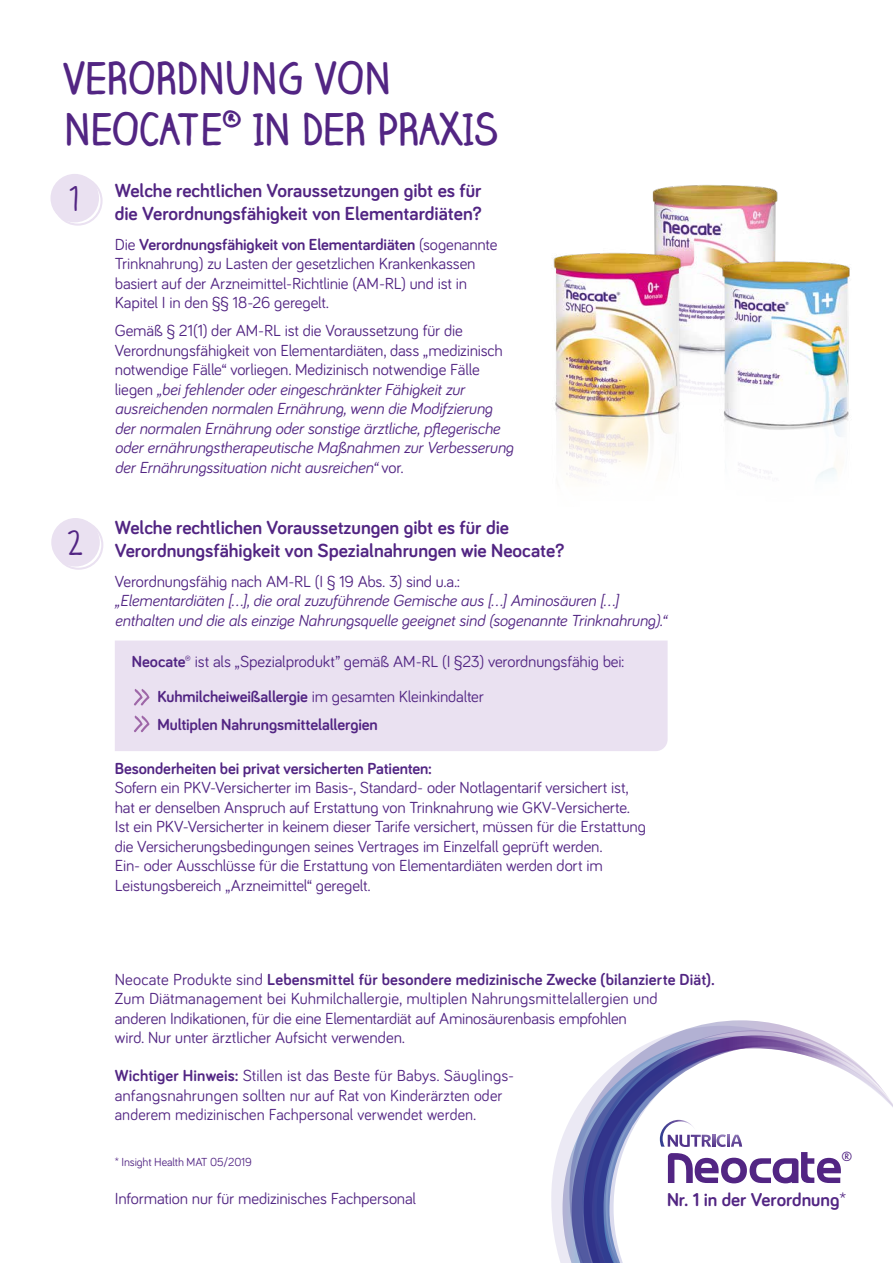
<style>
.page{position:relative;width:893px;height:1263px;background:#fff}
.page>*{position:absolute;margin:0;border:0;box-sizing:border-box;transform-origin:0 0}
.t1{font:700 42.15px/50.6px "Claire Hand";color:#522583}
.t2{font:34.5px "Claire Hand";color:#522583}
.t3{font:700 19.5px/23.4px "Bariol";color:#522583}
.t4{font:700 19.2px "Bariol";color:#522583}
.t5{font:16.5px/19.5px "Bariol";letter-spacing:-.01em;color:#522583}
.t6{font:italic 16.5px/19.5px "Bariol";letter-spacing:-.01em;color:#522583}
.t7{font:700 16.5px "Bariol";letter-spacing:-.005em;color:#522583}
.t8{font:700 13.5px "Dax";color:#522583}
.t9{font:12px "Bariol";letter-spacing:-.01em;color:#522583}
.s1{font-weight:700}
.s2{font-style:normal}
.s3{font-weight:400}
</style>
<div class="page">
<svg style="left:551px;top:1139px;width:11px;height:124px"></svg>
<svg style="left:562px;top:1122px;width:7px;height:141px"></svg>
<svg style="left:569px;top:1020px;width:242px;height:243px"></svg>
<svg style="left:584px;top:1035px;width:309px;height:228px"></svg>
<svg style="left:594px;top:1039px;width:247px;height:224px"></svg>
<div style="left:115px;top:640px;width:553px;height:111px;background:#eae1f1"></div>
<img style="left:652px;top:184px;width:126px;height:64px">
<img style="left:710px;top:248px;width:140px;height:230px">
<img style="left:553px;top:213px;width:157px;height:264px">
<div style="left:50px;top:174px;width:49px;height:48px;background:#eae1f1;border-radius:50%"></div>
<div style="left:53px;top:176px;width:50px;height:50px;border:2px solid #eae1f1;border-radius:50%"></div>
<div style="left:51px;top:518px;width:49px;height:48px;background:#eae1f1;border-radius:50%"></div>
<div style="left:54px;top:520px;width:49px;height:50px;border:2px solid #eae1f1;border-radius:50%"></div>
<svg style="left:134px;top:689px;width:16px;height:16px"></svg>
<svg style="left:134px;top:715px;width:16px;height:17px"></svg>
<h1 class="t1" style="left:64px;top:52px;width:436px">VERORDNUNG VON<br>NEOCATE® IN DER PRAXIS</h1>
<h2 class="t2" style="left:65px;top:177px;width:21px">1</h2>
<h2 class="t2" style="left:67px;top:521px;width:19px">2</h2>
<p class="t3" style="left:115px;top:178px;width:368px">Welche rechtlichen Voraussetzungen gibt es für die Verordnungsfähigkeit von Elementardiäten?</p>
<p class="t5" style="left:115px;top:233px;width:384px">Die <span class="s1">Verordnungsfähigkeit von Elementardiäten</span> (sogenannte Trinknahrung) zu Lasten der gesetzlichen Krankenkassen basiert auf der Arzneimittel-Richtlinie (AM-RL) und ist in Kapitel I in den §§ 18-26 geregelt.</p>
<p class="t6" style="left:115px;top:320px;width:400px"><span class="s2">Gemäß § 21(1) der AM-RL ist die Voraussetzung für die Verordnungsfähigkeit von Elementardiäten, dass „medizinisch notwendige Fälle“ vorliegen. Medizinisch notwendige Fälle liegen</span> „bei fehlender oder eingeschränkter Fähigkeit zur ausreichenden normalen Ernährung, wenn die Modifzierung der normalen Ernährung oder sonstige ärztliche, pflegerische oder ernährungstherapeutische Maßnahmen zur Verbesserung der Ernährungssituation nicht ausreichen“ <span class="s2">vor.</span></p>
<p class="t3" style="left:115px;top:515px;width:451px">Welche rechtlichen Voraussetzungen gibt es für die<br>Verordnungsfähigkeit von Spezialnahrungen wie Neocate?</p>
<p class="t5" style="left:115px;top:570px;width:346px">Verordnungsfähig nach AM-RL (I § 19 Abs. 3) sind u.a.:</p>
<p class="t6" style="left:115px;top:590px;width:553px">„Elementardiäten […], die oral zuzuführende Gemische aus […] Aminosäuren […] enthalten und die als einzige Nahrungsquelle geeignet sind (sogenannte Trinknahrung).“</p>
<p class="t5" style="left:157px;top:644px;width:468px;line-height:34.5px;text-indent:-26px"><span class="s1">Neocate</span>® ist als „Spezialprodukt” gemäß AM-RL (I §23) verordnungsfähig bei:<br><span class="s1">Kuhmilcheiweißallergie</span> im gesamten Kleinkindalter</p>
<p class="t7" style="left:157px;top:713px;width:222px">Multiplen Nahrungsmittelallergien</p>
<p class="t7" style="left:115px;top:757px;width:319px">Besonderheiten bei privat versicherten Patienten:</p>
<p class="t5" style="left:115px;top:777px;width:533px">Sofern ein PKV-Versicherter im Basis-, Standard- oder Notlagentarif versichert ist, hat er denselben Anspruch auf Erstattung von Trinknahrung wie GKV-Versicherte.<br>Ist ein PKV-Versicherter in keinem dieser Tarife versichert, müssen für die Erstattung die Versicherungsbedingungen seines Vertrages im Einzelfall geprüft werden.<br>Ein- oder Ausschlüsse für die Erstattung von Elementardiäten werden dort im Leistungsbereich „Arzneimittel“ geregelt.</p>
<p class="t5" style="left:115px;top:969px;width:601px">Neocate Produkte sind <span class="s1">Lebensmittel für besondere medizinische Zwecke (bilanzierte Diät).<br></span>Zum Diätmanagement bei Kuhmilchallergie, multiplen Nahrungsmittelallergien und<br>anderen Indikationen, für die eine Elementardiät auf Aminosäurenbasis empfohlen<br>wird. Nur unter ärztlicher Aufsicht verwenden.</p>
<p class="t5" style="left:115px;top:1065px;width:401px"><span class="s1">Wichtiger Hinweis:</span> Stillen ist das Beste für Babys. Säuglings&shy;anfangsnahrungen sollten nur auf Rat von Kinderärzten oder anderem medizinischen Fachpersonal verwendet werden.</p>
<p class="t9" style="left:115px;top:1154px;width:139px">* Insight Health MAT 05/2019</p>
<p class="t5" style="left:115px;top:1188px;width:303px">Information nur für medizinisches Fachpersonal</p>
<p class="t8" style="left:841px;top:1149px;width:12px">®</p>
<p class="t4" style="left:667px;top:1187px;width:181px">Nr. 1 in der Verordnung<span class="s3">*</span></p>
</div>
